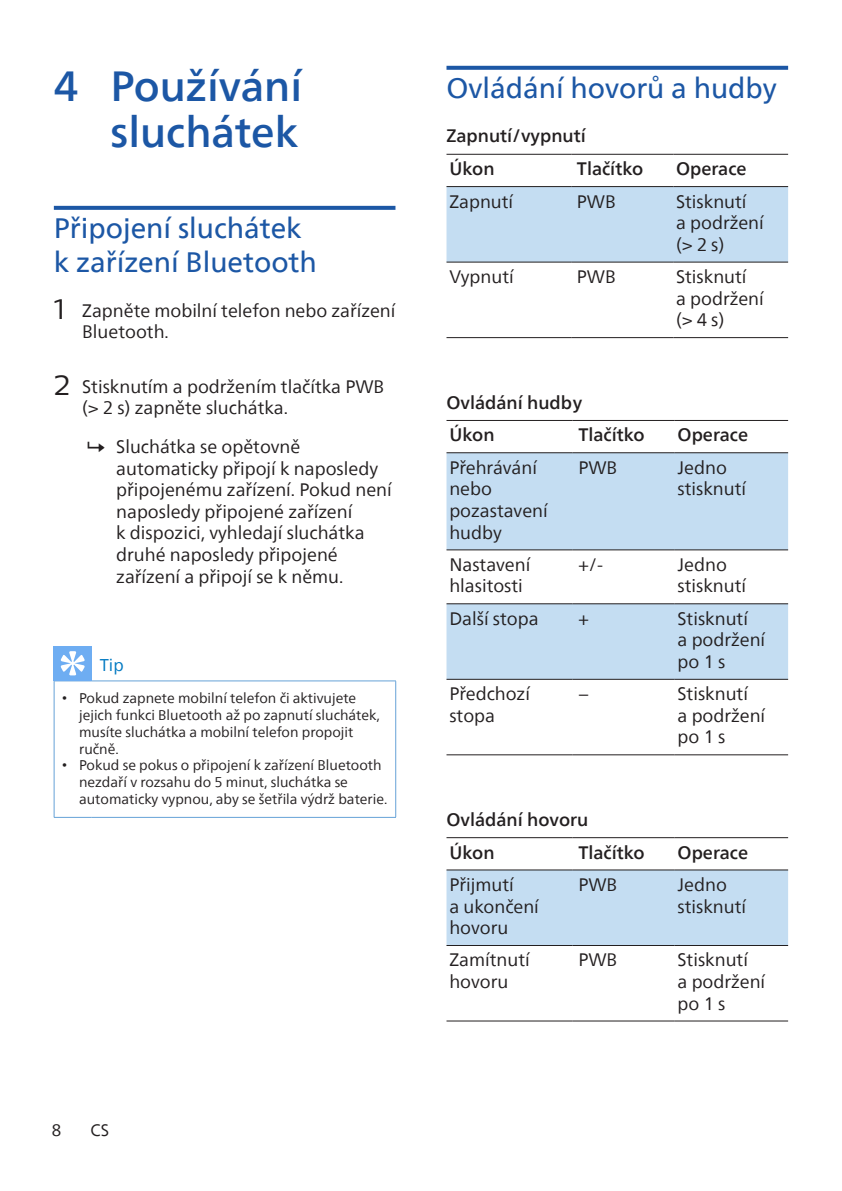
<style>
.page{position:relative;width:842px;height:1191px;background:#fff}
.page>*{position:absolute;margin:0;border:0;box-sizing:border-box;transform-origin:0 0}
.t1{font:500 42px/46px "Neue Frutiger World";color:#1c57a5;text-align:right}
.heading2{font:28px/34px "Neue Frutiger World";color:#1c57a5}
.Body{font:18px/21.6px "Neue Frutiger World";color:#231f20}
.Body-2{font:500 18px "Neue Frutiger World";color:#231f20}
.Body-3{font:17px "Neue Frutiger World";color:#0079c2}
.t2{font:16.4px "Neue Frutiger World";color:#231f20}
.t3{font:14px/16.8px "Neue Frutiger World";color:#231f20}
.s1{font-family:"Centrale Sans";font-size:28px}
.s2{font-family:"Arial"}
</style>
<div class="page">
<svg style="left:54px;top:206px;width:341px;height:4px"></svg>
<hr style="left:395px;top:681px;width:1px;height:136px;background:#66a2d7">
<hr style="left:54px;top:681px;width:1px;height:136px;background:#66a2d7">
<hr style="left:54px;top:817px;width:38px;height:1px;background:#66a2d7">
<hr style="left:92px;top:817px;width:304px;height:1px;background:#66a2d7">
<hr style="left:92px;top:680px;width:304px;height:1px;background:#66a2d7">
<hr style="left:54px;top:680px;width:38px;height:1px;background:#66a2d7">
<div style="left:54px;top:646px;width:38px;height:34px;background:#6eadf2"></div>
<svg style="left:61px;top:651px;width:24px;height:24px"></svg>
<svg style="left:446px;top:66px;width:342px;height:4px"></svg>
<div style="left:446px;top:187px;width:342px;height:75px;background:#c4ddf2"></div>
<hr style="left:446px;top:154px;width:125px;height:1px;background:#231f20">
<hr style="left:571px;top:154px;width:102px;height:1px;background:#231f20">
<hr style="left:673px;top:154px;width:115px;height:1px;background:#231f20">
<hr style="left:446px;top:186px;width:125px;height:1px;background:#231f20">
<hr style="left:571px;top:186px;width:102px;height:1px;background:#231f20">
<hr style="left:673px;top:186px;width:115px;height:1px;background:#231f20">
<hr style="left:446px;top:262px;width:125px;height:1px;background:#231f20">
<hr style="left:571px;top:262px;width:102px;height:1px;background:#231f20">
<hr style="left:673px;top:262px;width:115px;height:1px;background:#231f20">
<hr style="left:446px;top:337px;width:125px;height:1px;background:#231f20">
<hr style="left:571px;top:337px;width:102px;height:1px;background:#231f20">
<hr style="left:673px;top:337px;width:115px;height:1px;background:#231f20">
<svg style="left:446px;top:453px;width:342px;height:226px;fill:#c4ddf2"></svg>
<hr style="left:446px;top:420px;width:127px;height:1px;background:#231f20">
<hr style="left:573px;top:420px;width:102px;height:1px;background:#231f20">
<hr style="left:675px;top:420px;width:113px;height:1px;background:#231f20">
<hr style="left:446px;top:452px;width:127px;height:1px;background:#231f20">
<hr style="left:573px;top:452px;width:102px;height:1px;background:#231f20">
<hr style="left:675px;top:452px;width:113px;height:1px;background:#231f20">
<hr style="left:446px;top:549px;width:127px;height:1px;background:#231f20">
<hr style="left:573px;top:549px;width:102px;height:1px;background:#231f20">
<hr style="left:675px;top:549px;width:113px;height:1px;background:#231f20">
<hr style="left:446px;top:603px;width:127px;height:1px;background:#231f20">
<hr style="left:573px;top:603px;width:102px;height:1px;background:#231f20">
<hr style="left:675px;top:603px;width:113px;height:1px;background:#231f20">
<hr style="left:446px;top:679px;width:127px;height:1px;background:#231f20">
<hr style="left:573px;top:679px;width:102px;height:1px;background:#231f20">
<hr style="left:675px;top:679px;width:113px;height:1px;background:#231f20">
<hr style="left:446px;top:754px;width:127px;height:1px;background:#231f20">
<hr style="left:573px;top:754px;width:102px;height:1px;background:#231f20">
<hr style="left:675px;top:754px;width:113px;height:1px;background:#231f20">
<div style="left:446px;top:870px;width:342px;height:75px;background:#c4ddf2"></div>
<hr style="left:446px;top:837px;width:127px;height:1px;background:#231f20">
<hr style="left:573px;top:837px;width:102px;height:1px;background:#231f20">
<hr style="left:675px;top:837px;width:113px;height:1px;background:#231f20">
<hr style="left:446px;top:869px;width:127px;height:1px;background:#231f20">
<hr style="left:573px;top:869px;width:102px;height:1px;background:#231f20">
<hr style="left:675px;top:869px;width:113px;height:1px;background:#231f20">
<hr style="left:446px;top:945px;width:127px;height:1px;background:#231f20">
<hr style="left:573px;top:945px;width:102px;height:1px;background:#231f20">
<hr style="left:675px;top:945px;width:113px;height:1px;background:#231f20">
<hr style="left:446px;top:1020px;width:127px;height:1px;background:#231f20">
<hr style="left:573px;top:1020px;width:102px;height:1px;background:#231f20">
<hr style="left:675px;top:1020px;width:113px;height:1px;background:#231f20">
<p class="t1" style="left:54px;top:64px;width:250px">4 Používání sluchátek</p>
<p class="heading2" style="left:54px;top:212px;width:264px">Připojení sluchátek k zařízení Bluetooth</p>
<p class="Body" style="left:82px;top:300px;width:315px;text-indent:-28px"><span class="s1">1</span> Zapněte mobilní telefon nebo zařízení<br>Bluetooth.</p>
<p class="Body" style="left:82px;top:376px;width:304px;text-indent:-28px"><span class="s1">2</span> Stisknutím a podržením tlačítka PWB (&gt; 2 s) zapněte sluchátka.</p>
<p class="Body" style="left:116px;top:436px;width:277px">Sluchátka se opětovně automaticky připojí k naposledy připojenému zařízení. Pokud není naposledy připojené zařízení<br>k dispozici, vyhledají sluchátka druhé naposledy připojené zařízení a připojí se k němu.</p>
<p class="Body-3" style="left:100px;top:651px;width:25px">Tip</p>
<p class="t3" style="left:79px;top:690px;width:302px;text-indent:-17px"><span class="s2">•</span> Pokud zapnete mobilní telefon či aktivujete jejich funkci Bluetooth až po zapnutí sluchátek, musíte sluchátka a mobilní telefon propojit ručně.</p>
<p class="t3" style="left:79px;top:757px;width:310px;text-indent:-17px"><span class="s2">•</span> Pokud se pokus o připojení k zařízení Bluetooth nezdaří v rozsahu do 5 minut, sluchátka se automaticky vypnou, aby se šetřila výdrž baterie.</p>
<p class="t2" style="left:52px;top:1117px;width:11px">8</p>
<p class="t2" style="left:91px;top:1117px;width:20px">CS</p>
<p class="heading2" style="left:446px;top:72px;width:332px">Ovládání hovorů a hudby</p>
<p class="Body-2" style="left:446px;top:121px;width:141px">Zapnutí/vypnutí</p>
<p class="Body-2" style="left:449px;top:154px;width:47px">Úkon</p>
<p class="Body-2" style="left:577px;top:154px;width:68px">Tlačítko</p>
<p class="Body-2" style="left:676px;top:154px;width:72px">Operace</p>
<p class="Body" style="left:449px;top:191px;width:65px">Zapnutí</p>
<p class="Body" style="left:577px;top:191px;width:41px">PWB</p>
<p class="Body" style="left:676px;top:191px;width:89px">Stisknutí<br>a podržení (&gt; 2 s)</p>
<p class="Body" style="left:449px;top:266px;width:66px">Vypnutí</p>
<p class="Body" style="left:577px;top:266px;width:41px">PWB</p>
<p class="Body" style="left:676px;top:266px;width:89px">Stisknutí<br>a podržení (&gt; 4 s)</p>
<p class="Body-2" style="left:446px;top:387px;width:137px">Ovládání hudby</p>
<p class="Body-2" style="left:449px;top:420px;width:47px">Úkon</p>
<p class="Body-2" style="left:578px;top:420px;width:68px">Tlačítko</p>
<p class="Body-2" style="left:677px;top:420px;width:72px">Operace</p>
<p class="Body" style="left:449px;top:457px;width:100px">Přehrávání nebo pozastavení hudby</p>
<p class="Body" style="left:578px;top:457px;width:41px">PWB</p>
<p class="Body" style="left:677px;top:457px;width:70px">Jedno stisknutí</p>
<p class="Body" style="left:449px;top:554px;width:83px">Nastavení hlasitosti</p>
<p class="Body" style="left:578px;top:554px;width:26px">+/-</p>
<p class="Body" style="left:677px;top:554px;width:70px">Jedno stisknutí</p>
<p class="Body" style="left:449px;top:608px;width:91px">Další stopa</p>
<p class="Body" style="left:578px;top:608px;width:12px">+</p>
<p class="Body" style="left:677px;top:608px;width:89px">Stisknutí<br>a podržení po 1 s</p>
<p class="Body" style="left:449px;top:683px;width:82px">Předchozí stopa</p>
<p class="Body" style="left:578px;top:683px;width:12px">−</p>
<p class="Body" style="left:677px;top:683px;width:89px">Stisknutí<br>a podržení po 1 s</p>
<p class="Body-2" style="left:446px;top:804px;width:143px">Ovládání hovoru</p>
<p class="Body-2" style="left:449px;top:837px;width:47px">Úkon</p>
<p class="Body-2" style="left:578px;top:837px;width:68px">Tlačítko</p>
<p class="Body-2" style="left:677px;top:837px;width:72px">Operace</p>
<p class="Body" style="left:449px;top:874px;width:91px">Přijmutí<br>a ukončení hovoru</p>
<p class="Body" style="left:578px;top:874px;width:41px">PWB</p>
<p class="Body" style="left:677px;top:874px;width:70px">Jedno stisknutí</p>
<p class="Body" style="left:449px;top:949px;width:82px">Zamítnutí hovoru</p>
<p class="Body" style="left:578px;top:949px;width:41px">PWB</p>
<p class="Body" style="left:677px;top:949px;width:89px">Stisknutí<br>a podržení po 1 s</p>
</div>
